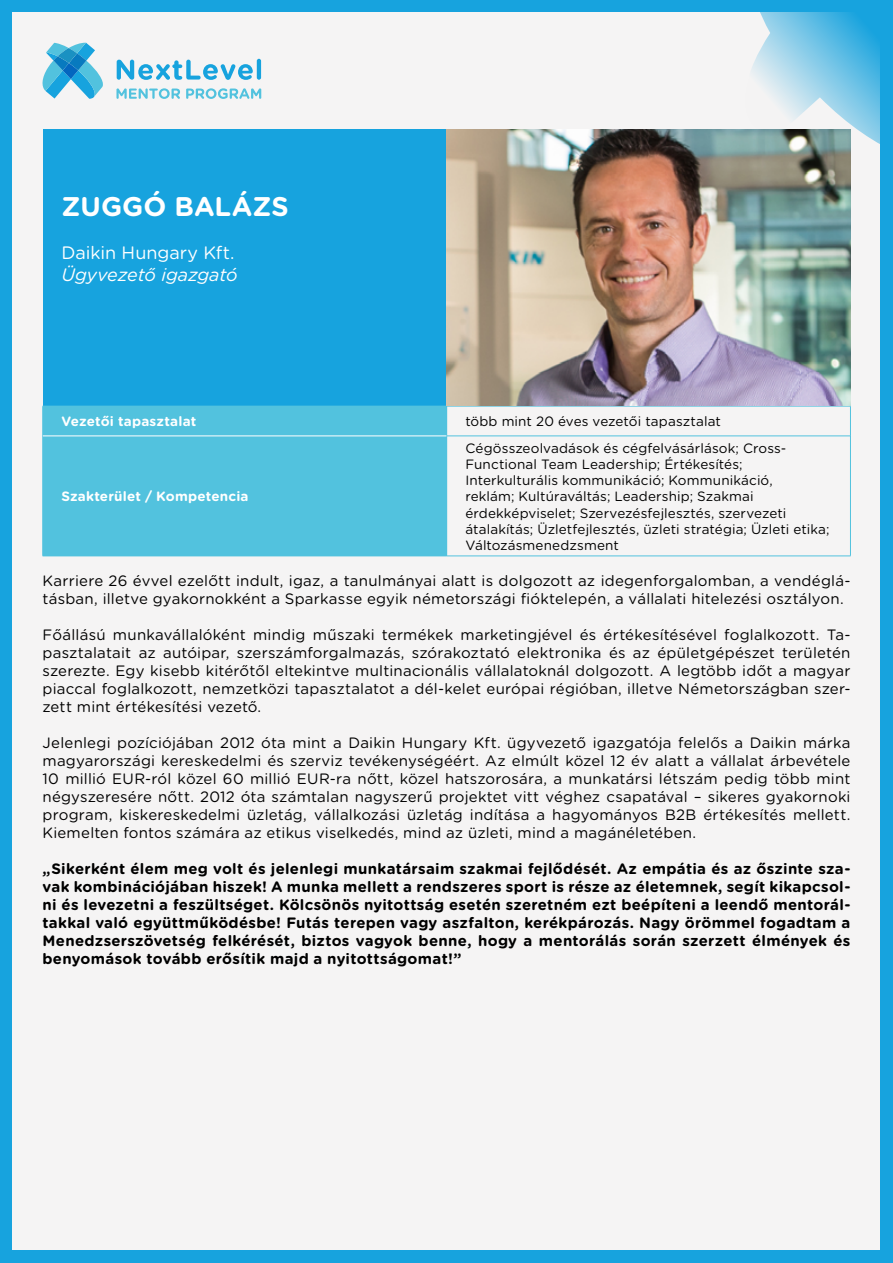
<style>
.page{position:relative;width:893px;height:1263px;background:#17a3de}
.page>*{position:absolute;margin:0;border:0;box-sizing:border-box;transform-origin:0 0}
.t1{font:700 27px "Gotham Rounded";color:#fff}
.t2{font:18px "Gotham Rounded";letter-spacing:-.005em;color:#fff}
.t3{font:italic 18px "Gotham Rounded";letter-spacing:-.01em;color:#fff}
.t4{font:15px/18px "Gotham Rounded";letter-spacing:.015em;color:#000;text-align:justify}
.t5{font:700 15px/18px "Gotham Rounded";letter-spacing:.02em;color:#000;text-align:justify}
.t6{font:13.5px/16.2px "Gotham Rounded";letter-spacing:.01em;color:#000}
.t7{font:700 13.5px "Gotham Rounded";letter-spacing:.01em;color:#fff}
</style>
<div class="page">
<div style="left:13px;top:13px;width:867px;height:1237px;background:#f5f4f4"></div>
<svg style="left:736px;top:12px;width:144px;height:165px"></svg>
<svg style="left:116px;top:88px;width:64px;height:11px"></svg>
<svg style="left:186px;top:88px;width:75px;height:11px"></svg>
<svg style="left:117px;top:60px;width:136px;height:20px"></svg>
<hr style="left:257px;top:59px;width:4px;height:21px;background:#17a3de;border-radius:2px">
<svg style="left:42px;top:43px;width:61px;height:56px"></svg>
<div style="left:43px;top:130px;width:403px;height:276px;background:#17a3de"></div>
<div style="left:43px;top:406px;width:404px;height:30px;background:#52c2de"></div>
<div style="left:43px;top:436px;width:404px;height:120px;background:#52c2de"></div>
<hr style="left:42px;top:406px;width:1px;height:30px;background:#52c2de">
<hr style="left:850px;top:406px;width:1px;height:30px;background:#52c2de">
<hr style="left:42px;top:436px;width:1px;height:120px;background:#52c2de">
<hr style="left:850px;top:436px;width:1px;height:120px;background:#52c2de">
<hr style="left:43px;top:556px;width:404px;height:1px;background:#52c2de">
<hr style="left:447px;top:556px;width:404px;height:1px;background:#52c2de">
<hr style="left:447px;top:406px;width:404px;height:1px;background:#52c2de">
<hr style="left:447px;top:436px;width:403px;height:1px;background:#52c2de">
<hr style="left:43px;top:436px;width:403px;height:1px;background:#fff">
<img style="left:446px;top:130px;width:404px;height:276px">
<h1 class="t1" style="left:62px;top:187px;width:229px">ZUGGÓ BALÁZS</h1>
<p class="t2" style="left:62px;top:241px;width:174px">Daikin Hungary Kft.</p>
<p class="t3" style="left:62px;top:262px;width:178px">Ügyvezető igazgató</p>
<p class="t7" style="left:61px;top:412px;width:136px">Vezetői tapasztalat</p>
<p class="t6" style="left:465px;top:413px;width:257px">több mint 20 éves vezetői tapasztalat</p>
<p class="t7" style="left:61px;top:487px;width:189px">Szakterület / Kompetencia</p>
<p class="t6" style="left:465px;top:439px;width:366px">Cégösszeolvadások és cégfelvásárlások; Cross-Functional Team Leadership; Értékesítés; Interkulturális kommunikáció; Kommunikáció,<br>reklám; Kultúraváltás; Leadership; Szakmai érdekképviselet; Szervezésfejlesztés, szervezeti átalakítás; Üzletfejlesztés, üzleti stratégia; Üzleti etika; Változásmenedzsment</p>
<p class="t4" style="left:43px;top:571px;width:809px">Karriere 26 évvel ezelőtt indult, igaz, a tanulmányai alatt is dolgozott az idegenforgalomban, a vendéglá&shy;tásban, illetve gyakornokként a Sparkasse egyik németországi fióktelepén, a vállalati hitelezési osztályon.</p>
<p class="t4" style="left:43px;top:625px;width:809px">Főállású munkavállalóként mindig műszaki termékek marketingjével és értékesítésével foglalkozott. Ta&shy;pasztalatait az autóipar, szerszámforgalmazás, szórakoztató elektronika és az épületgépészet területén szerezte. Egy kisebb kitérőtől eltekintve multinacionális vállalatoknál dolgozott. A legtöbb időt a magyar piaccal foglalkozott, nemzetközi tapasztalatot a dél-kelet európai régióban, illetve Németországban szer&shy;zett mint értékesítési vezető.</p>
<p class="t4" style="left:43px;top:733px;width:809px">Jelenlegi pozíciójában 2012 óta mint a Daikin Hungary Kft. ügyvezető igazgatója felelős a Daikin márka magyarországi kereskedelmi és szerviz tevékenységéért. Az elmúlt közel 12 év alatt a vállalat árbevétele 10 millió EUR-ról közel 60 millió EUR-ra nőtt, közel hatszorosára, a munkatársi létszám pedig több mint négyszeresére nőtt. 2012 óta számtalan nagyszerű projektet vitt véghez csapatával – sikeres gyakornoki program, kiskereskedelmi üzletág, vállalkozási üzletág indítása a hagyományos B2B értékesítés mellett.<br>Kiemelten fontos számára az etikus viselkedés, mind az üzleti, mind a magánéletében.</p>
<p class="t5" style="left:43px;top:859px;width:809px">„Sikerként élem meg volt és jelenlegi munkatársaim szakmai fejlődését. Az empátia és az őszinte sza&shy;vak kombinációjában hiszek! A munka mellett a rendszeres sport is része az életemnek, segít kikapcsol&shy;ni és levezetni a feszültséget. Kölcsönös nyitottság esetén szeretném ezt beépíteni a leendő mentorál&shy;takkal való együttműködésbe! Futás terepen vagy aszfalton, kerékpározás. Nagy örömmel fogadtam a Menedzserszövetség felkérését, biztos vagyok benne, hogy a mentorálás során szerzett élmények és benyomások tovább erősítik majd a nyitottságomat!”</p>
</div>
